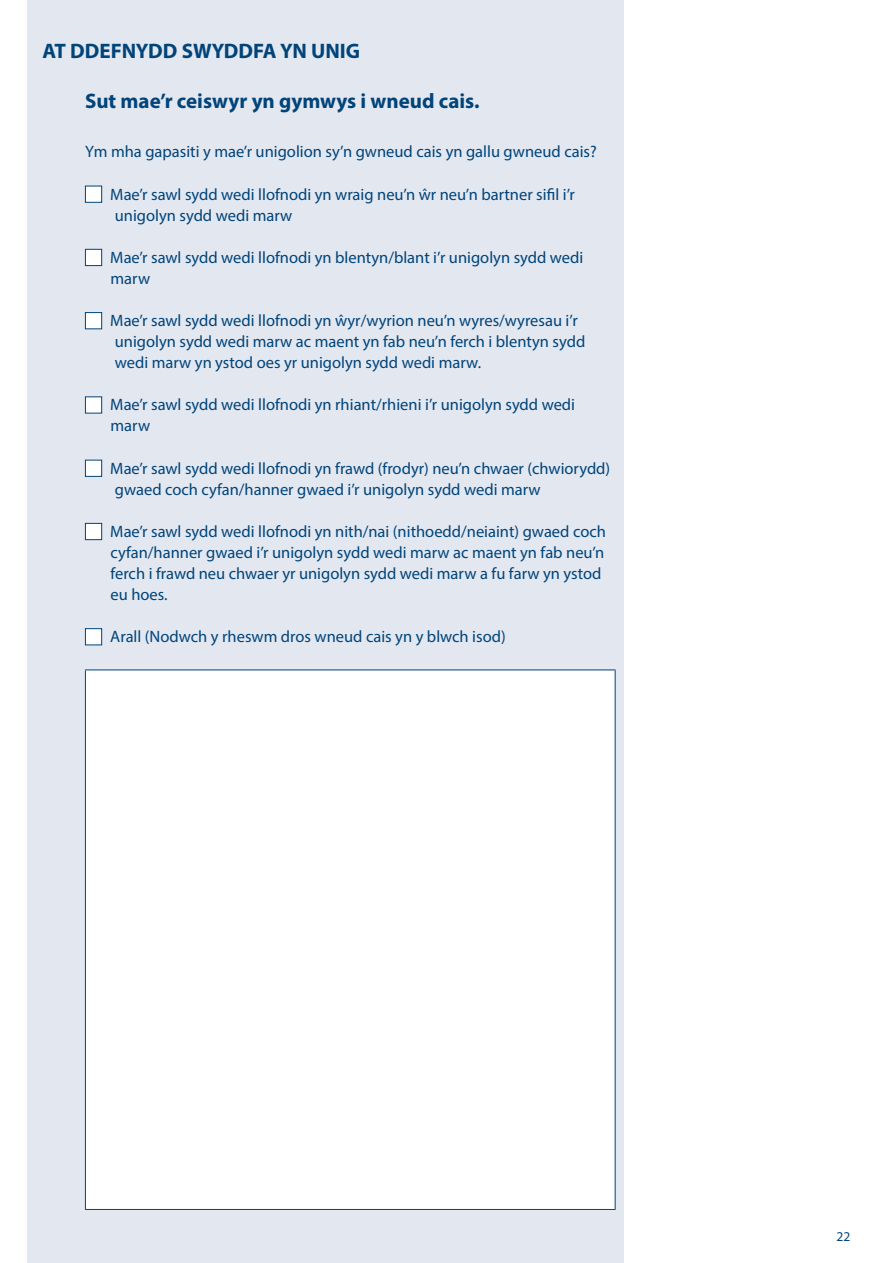
<style>
.page{position:relative;width:893px;height:1263px;background:#fff}
.page>*{position:absolute;margin:0;border:0;box-sizing:border-box;transform-origin:0 0}
.t1{font:700 21px "Myriad Pro";color:#00447a}
.t2{font:16.5px/21px "Myriad Pro";color:#00447a}
.t3{font:13.5px "Myriad Pro";color:#00447a}
</style>
<div class="page">
<div style="left:27px;top:0;width:596px;height:1263px;background:#e3e7f0"></div>
<div style="left:85px;top:186px;width:17px;height:17px;background:#fff;border:1px solid #00447a"></div>
<div style="left:85px;top:249px;width:17px;height:17px;background:#fff;border:1px solid #00447a"></div>
<div style="left:85px;top:312px;width:17px;height:17px;background:#fff;border:1px solid #00447a"></div>
<div style="left:85px;top:396px;width:17px;height:17px;background:#fff;border:1px solid #00447a"></div>
<div style="left:85px;top:460px;width:17px;height:17px;background:#fff;border:1px solid #00447a"></div>
<div style="left:85px;top:523px;width:17px;height:17px;background:#fff;border:1px solid #00447a"></div>
<div style="left:85px;top:628px;width:17px;height:17px;background:#fff;border:1px solid #00447a"></div>
<div style="left:85px;top:670px;width:530px;height:539px;background:#fff"></div>
<hr style="left:85px;top:669px;width:530px;height:1px;background:#00447a">
<hr style="left:85px;top:670px;width:1px;height:539px;background:#00447a">
<hr style="left:615px;top:670px;width:1px;height:539px;background:#00447a">
<hr style="left:85px;top:1209px;width:530px;height:1px;background:#00447a">
<p class="t1" style="left:43px;top:38px;width:319px">AT DDEFNYDD SWYDDFA YN UNIG</p>
<p class="t1" style="left:85px;top:87px;width:396px">Sut mae’r ceiswyr yn gymwys i wneud cais.</p>
<p class="t2" style="left:85px;top:141px;width:513px">Ym mha gapasiti y mae’r unigolion sy’n gwneud cais yn gallu gwneud cais?</p>
<p class="t2" style="left:110px;top:183px;width:466px">Mae’r sawl sydd wedi llofnodi yn wraig neu’n ŵr neu’n bartner sifil i’r unigolyn sydd wedi marw</p>
<p class="t2" style="left:110px;top:247px;width:475px">Mae’r sawl sydd wedi llofnodi yn blentyn/blant i’r unigolyn sydd wedi marw</p>
<p class="t2" style="left:110px;top:310px;width:477px">Mae’r sawl sydd wedi llofnodi yn ŵyr/wyrion neu’n wyres/wyresau i’r unigolyn sydd wedi marw ac maent yn fab neu’n ferch i blentyn sydd wedi marw yn ystod oes yr unigolyn sydd wedi marw.</p>
<p class="t2" style="left:110px;top:394px;width:466px">Mae’r sawl sydd wedi llofnodi yn rhiant/rhieni i’r unigolyn sydd wedi marw</p>
<p class="t2" style="left:110px;top:457px;width:501px">Mae’r sawl sydd wedi llofnodi yn frawd (frodyr) neu’n chwaer (chwiorydd) gwaed coch cyfan/hanner gwaed i’r unigolyn sydd wedi marw</p>
<p class="t2" style="left:110px;top:521px;width:497px">Mae’r sawl sydd wedi llofnodi yn nith/nai (nithoedd/neiaint) gwaed coch cyfan/hanner gwaed i’r unigolyn sydd wedi marw ac maent yn fab neu’n ferch i frawd neu chwaer yr unigolyn sydd wedi marw a fu farw yn ystod eu hoes.</p>
<p class="t2" style="left:110px;top:626px;width:397px">Arall (Nodwch y rheswm dros wneud cais yn y blwch isod)</p>
<p class="t3" style="left:837px;top:1228px;width:15px">22</p>
</div>
